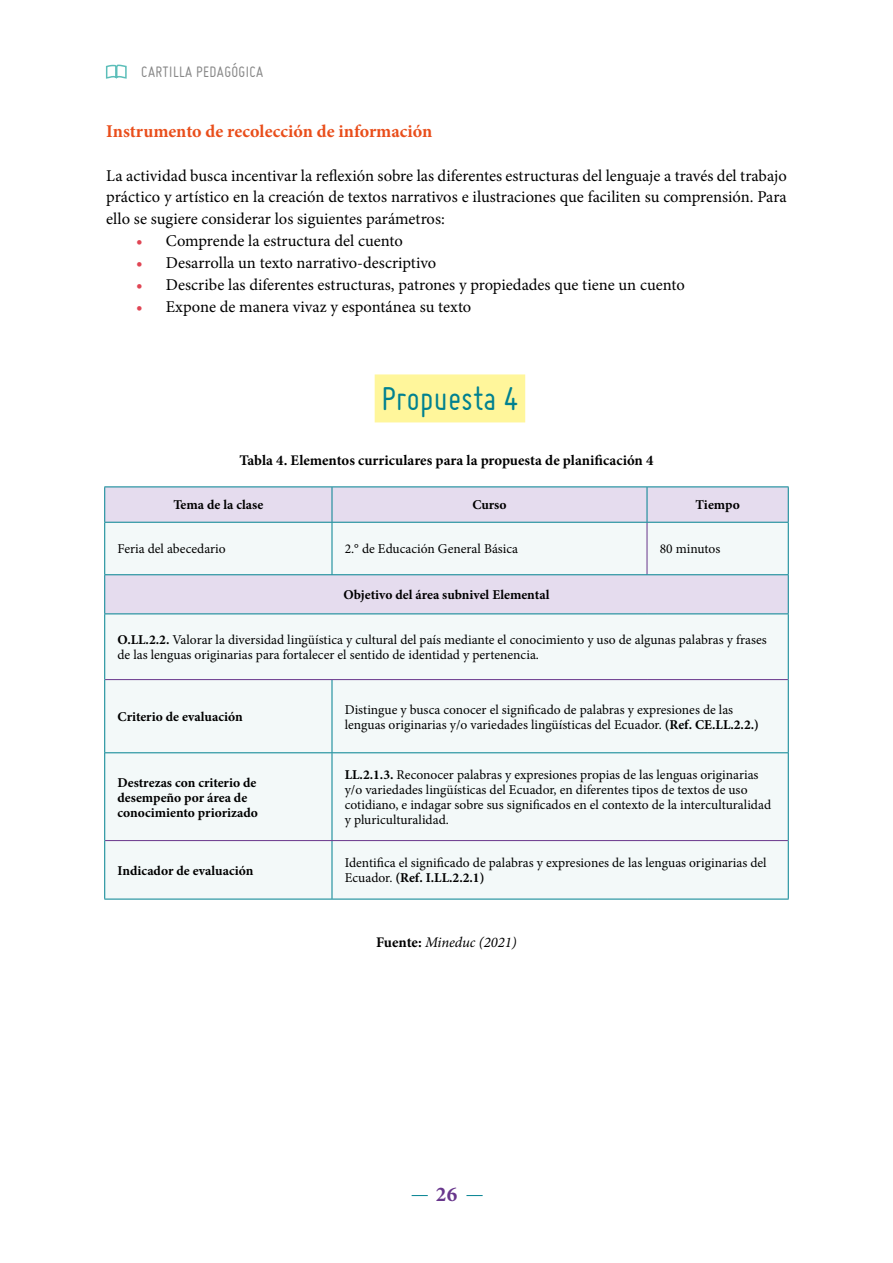
<style>
.page{position:relative;width:893px;height:1263px;background:#fff}
.page>*{position:absolute;margin:0;border:0;box-sizing:border-box;transform-origin:0 0}
.Bloque{font:36px "Miso";color:#008190}
.t1{font:700 21px "Minion Pro";color:#68368c}
.T3{font:700 18px "Minion Pro";color:#e94e1b}
.Texto-inicio{font:16.5px/21.9px "Minion Pro";color:#000;text-align:justify}
.t2{font:16.5px "Miso";letter-spacing:.025em;color:#878787}
.Figura{font:700 14.7px "Minion Pro";color:#000}
.Fuente{font:italic 14.7px "Minion Pro";letter-spacing:-.005em;color:#000}
.Tabla_fila{font:13.5px/15px "Minion Pro";color:#000}
.Tabla_fila-2{font:700 13.5px/15px "Minion Pro";color:#000}
.Cabeza_tabla{font:700 13.5px "Minion Pro";color:#000}
.s1{font-weight:700;color:#e04554}
.s2{font-weight:700}
.s3{font-weight:700;font-style:normal}
</style>
<div class="page">
<svg style="left:412px;top:1195px;width:16px;height:1px"></svg>
<svg style="left:466px;top:1195px;width:17px;height:1px"></svg>
<svg style="left:105px;top:64px;width:22px;height:15px"></svg>
<div style="left:375px;top:374px;width:150px;height:48px;background:#fff69b"></div>
<div style="left:105px;top:487px;width:683px;height:35px;background:#e5dcee"></div>
<svg style="left:105px;top:523px;width:683px;height:376px;fill:#f3f9f9"></svg>
<hr style="left:104px;top:523px;width:1px;height:51px;background:#008190">
<hr style="left:332px;top:523px;width:1px;height:51px;background:#008190">
<hr style="left:788px;top:523px;width:1px;height:51px;background:#008190">
<hr style="left:104px;top:614px;width:1px;height:66px;background:#008190">
<hr style="left:788px;top:614px;width:1px;height:66px;background:#008190">
<hr style="left:104px;top:680px;width:1px;height:73px;background:#008190">
<hr style="left:332px;top:680px;width:1px;height:72px;background:#008190">
<hr style="left:788px;top:680px;width:1px;height:73px;background:#008190">
<hr style="left:104px;top:753px;width:1px;height:87px;background:#008190">
<hr style="left:332px;top:753px;width:1px;height:87px;background:#008190">
<hr style="left:788px;top:753px;width:1px;height:87px;background:#008190">
<hr style="left:104px;top:840px;width:1px;height:59px;background:#008190">
<hr style="left:332px;top:841px;width:1px;height:58px;background:#008190">
<hr style="left:788px;top:840px;width:1px;height:59px;background:#008190">
<hr style="left:104px;top:899px;width:228px;height:1px;background:#008190">
<hr style="left:332px;top:899px;width:315px;height:1px;background:#008190">
<hr style="left:647px;top:899px;width:142px;height:1px;background:#008190">
<hr style="left:647px;top:523px;width:1px;height:51px;background:#68368c">
<hr style="left:105px;top:679px;width:227px;height:1px;background:#68368c">
<hr style="left:332px;top:679px;width:315px;height:1px;background:#68368c">
<hr style="left:647px;top:679px;width:141px;height:1px;background:#68368c">
<hr style="left:105px;top:840px;width:227px;height:1px;background:#68368c">
<hr style="left:332px;top:840px;width:315px;height:1px;background:#68368c">
<hr style="left:647px;top:840px;width:141px;height:1px;background:#68368c">
<hr style="left:105px;top:752px;width:227px;height:1px;background:#008190">
<hr style="left:332px;top:752px;width:315px;height:1px;background:#008190">
<hr style="left:647px;top:752px;width:141px;height:1px;background:#008190">
<hr style="left:104px;top:486px;width:228px;height:1px;background:#008190">
<hr style="left:104px;top:487px;width:1px;height:35px;background:#008190">
<hr style="left:332px;top:486px;width:315px;height:1px;background:#008190">
<hr style="left:647px;top:486px;width:142px;height:1px;background:#008190">
<hr style="left:788px;top:487px;width:1px;height:35px;background:#008190">
<hr style="left:104px;top:522px;width:228px;height:1px;background:#008190">
<hr style="left:332px;top:522px;width:315px;height:1px;background:#008190">
<hr style="left:647px;top:522px;width:142px;height:1px;background:#008190">
<hr style="left:788px;top:575px;width:1px;height:38px;background:#008190">
<hr style="left:332px;top:487px;width:1px;height:35px;background:#008190">
<hr style="left:104px;top:574px;width:228px;height:1px;background:#008190">
<hr style="left:104px;top:575px;width:1px;height:38px;background:#008190">
<hr style="left:332px;top:574px;width:315px;height:1px;background:#008190">
<hr style="left:647px;top:574px;width:142px;height:1px;background:#008190">
<hr style="left:104px;top:613px;width:228px;height:1px;background:#008190">
<hr style="left:332px;top:613px;width:315px;height:1px;background:#008190">
<hr style="left:647px;top:613px;width:142px;height:1px;background:#008190">
<hr style="left:647px;top:487px;width:1px;height:35px;background:#008190">
<p class="t2" style="left:141px;top:62px;width:124px">CARTILLA PEDAGÓGICA</p>
<p class="T3" style="left:106px;top:118px;width:328px">Instrumento de recolección de información</p>
<p class="Texto-inicio" style="left:106px;top:164px;width:682px">La actividad busca incentivar la reflexión sobre las diferentes estructuras del lenguaje a través del trabajo práctico y artístico en la creación de textos narrativos e ilustraciones que faciliten su comprensión. Para ello se sugiere considerar los siguientes parámetros:</p>
<p class="Texto-inicio" style="left:136px;top:230px;width:268px"><span class="s1">•</span> Comprende la estructura del cuento</p>
<p class="Texto-inicio" style="left:136px;top:252px;width:302px"><span class="s1">•</span> Desarrolla un texto narrativo-descriptivo</p>
<p class="Texto-inicio" style="left:136px;top:274px;width:550px"><span class="s1">•</span> Describe las diferentes estructuras, patrones y propiedades que tiene un cuento</p>
<p class="Texto-inicio" style="left:136px;top:296px;width:337px"><span class="s1">•</span> Expone de manera vivaz y espontánea su texto</p>
<p class="Bloque" style="left:382px;top:379px;width:138px">Propuesta 4</p>
<p class="Figura" style="left:239px;top:450px;width:416px">Tabla 4. Elementos curriculares para la propuesta de planificación 4</p>
<p class="Cabeza_tabla" style="left:173px;top:496px;width:92px">Tema de la clase</p>
<p class="Cabeza_tabla" style="left:472px;top:496px;width:36px">Curso</p>
<p class="Cabeza_tabla" style="left:695px;top:496px;width:46px">Tiempo</p>
<p class="Tabla_fila" style="left:117px;top:542px;width:110px">Feria del abecedario</p>
<p class="Tabla_fila" style="left:345px;top:542px;width:175px">2.° de Educación General Básica</p>
<p class="Tabla_fila" style="left:660px;top:542px;width:62px">80 minutos</p>
<p class="Cabeza_tabla" style="left:343px;top:585px;width:207px">Objetivo del área subnivel Elemental</p>
<p class="Tabla_fila" style="left:117px;top:632px;width:651px"><span class="s2">O.LL.2.2.</span> Valorar la diversidad lingüística y cultural del país mediante el conocimiento y uso de algunas palabras y frases de las lenguas originarias para fortalecer el sentido de identidad y pertenencia.</p>
<p class="Tabla_fila-2" style="left:117px;top:709px;width:127px">Criterio de evaluación</p>
<p class="Tabla_fila" style="left:345px;top:702px;width:416px">Distingue y busca conocer el significado de palabras y expresiones de las lenguas originarias y/o variedades lingüísticas del Ecuador. <span class="s2">(Ref. CE.LL.2.2.)</span></p>
<p class="Tabla_fila-2" style="left:117px;top:775px;width:142px">Destrezas con criterio de desempeño por área de conocimiento priorizado</p>
<p class="Tabla_fila" style="left:345px;top:767px;width:428px"><span class="s2">LL.2.1.3.</span> Reconocer palabras y expresiones propias de las lenguas originarias y/o variedades lingüísticas del Ecuador, en diferentes tipos de textos de uso cotidiano, e indagar sobre sus significados en el contexto de la interculturalidad y pluriculturalidad.</p>
<p class="Tabla_fila-2" style="left:117px;top:863px;width:137px">Indicador de evaluación</p>
<p class="Tabla_fila" style="left:345px;top:855px;width:423px">Identifica el significado de palabras y expresiones de las lenguas originarias del<br>Ecuador. <span class="s2">(Ref. I.LL.2.2.1)</span></p>
<p class="Fuente" style="left:376px;top:932px;width:142px"><span class="s3">Fuente:</span> Mineduc (2021)</p>
<h2 class="t1" style="left:436px;top:1179px;width:23px">26</h2>
</div>
